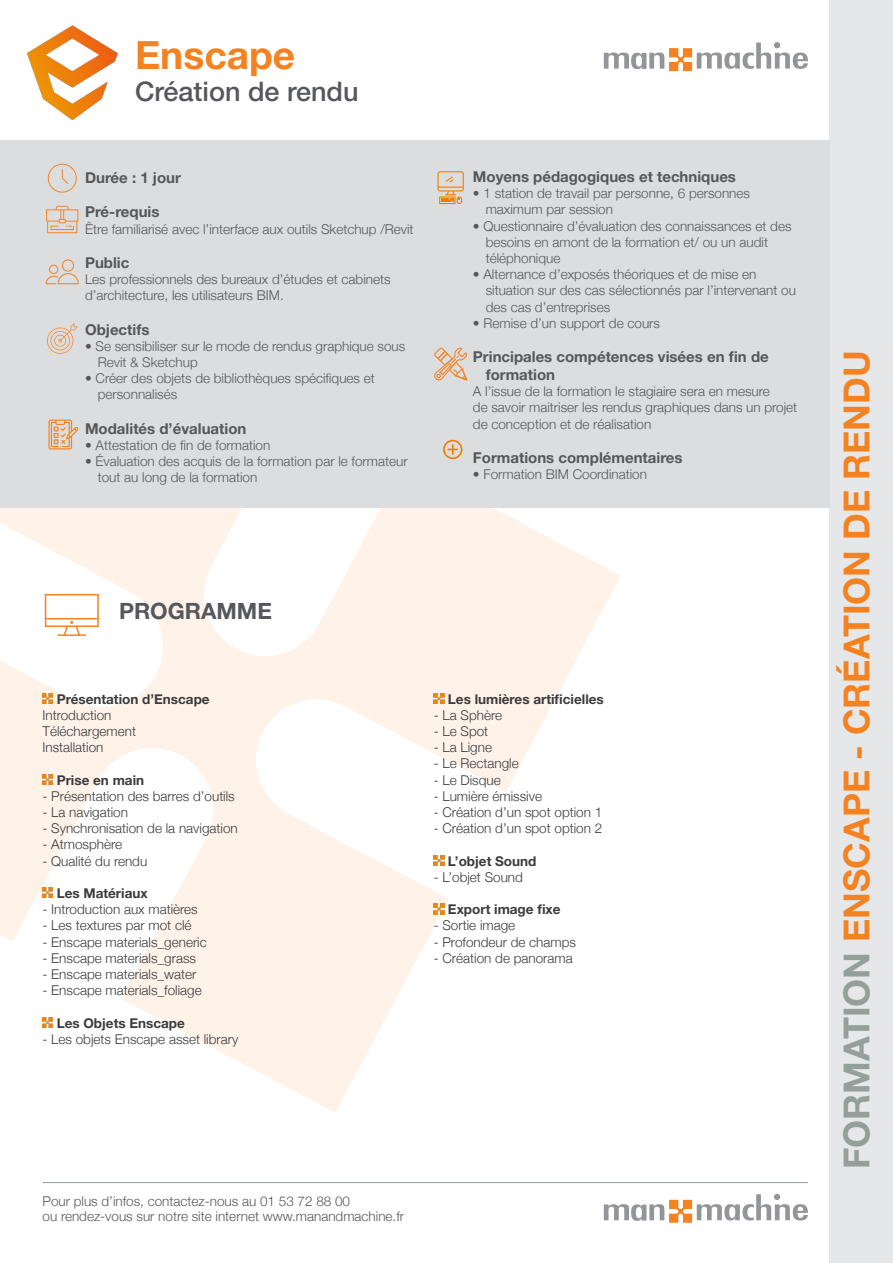
<style>
.page{position:relative;width:893px;height:1263px;background:#fff}
.page>*{position:absolute;margin:0;border:0;box-sizing:border-box;transform-origin:0 0}
.t1{font:700 39px "Helvetica Neue LT Std";color:#f58220}
.t2{font:700 36px "Helvetica Neue LT Std";color:#f58220}
.t3{font:500 27px "Helvetica Neue LT Std";color:#56575a}
.t4{font:700 22.5px "Helvetica Neue LT Std";color:#56575a}
.t5{font:700 15px/18px "Helvetica Neue LT Std";color:#56575a}
.t6{font:300 13.5px/16.2px "Helvetica Neue";color:#56575a}
.t7{font:300 13.5px "Helvetica Neue";color:#3b3b3b}
.t8{font:700 13.5px "Helvetica Neue LT Std";color:#3b3b3b}
.s1{color:#939f98}
</style>
<div class="page">
<div style="left:829px;top:0;width:64px;height:1263px;background:#e6e7e9"></div>
<svg style="left:0;top:507px;width:621px;height:606px"></svg>
<hr style="left:43px;top:1182px;width:765px;height:1px;background:#939f98">
<svg style="left:604px;top:1194px;width:204px;height:29px"></svg>
<svg style="left:604px;top:42px;width:204px;height:29px"></svg>
<div style="left:0;top:140px;width:829px;height:367px;background:#dcdddf"></div>
<svg style="left:45px;top:594px;width:54px;height:42px"></svg>
<svg style="left:437px;top:171px;width:27px;height:33px"></svg>
<svg style="left:46px;top:259px;width:33px;height:25px"></svg>
<svg style="left:46px;top:206px;width:32px;height:27px"></svg>
<svg style="left:47px;top:323px;width:31px;height:31px"></svg>
<svg style="left:48px;top:164px;width:29px;height:29px"></svg>
<svg style="left:49px;top:420px;width:30px;height:29px"></svg>
<svg style="left:443px;top:440px;width:19px;height:19px"></svg>
<svg style="left:434px;top:348px;width:33px;height:32px"></svg>
<img style="left:27px;top:25px;width:91px;height:96px">
<svg style="left:43px;top:693px;width:10px;height:10px"></svg>
<svg style="left:43px;top:774px;width:10px;height:10px"></svg>
<svg style="left:43px;top:887px;width:10px;height:11px"></svg>
<svg style="left:43px;top:1017px;width:10px;height:10px"></svg>
<svg style="left:434px;top:693px;width:10px;height:10px"></svg>
<svg style="left:434px;top:855px;width:10px;height:10px"></svg>
<svg style="left:434px;top:904px;width:10px;height:10px"></svg>
<p class="t1" style="left:135px;top:31px;width:162px">Enscape</p>
<p class="t3" style="left:135px;top:75px;width:225px">Création de rendu</p>
<p class="t5" style="left:85px;top:169px;width:97px">Durée : 1 jour</p>
<p class="t5" style="left:85px;top:203px;width:76px">Pré-requis</p>
<p class="t6" style="left:85px;top:220px;width:330px">Être familiarisé avec l’interface aux outils Sketchup /Revit</p>
<p class="t5" style="left:85px;top:253px;width:46px">Public</p>
<p class="t6" style="left:85px;top:271px;width:307px">Les professionnels des bureaux d’études et cabinets d’architecture, les utilisateurs BIM.</p>
<p class="t5" style="left:85px;top:320px;width:66px">Objectifs</p>
<p class="t6" style="left:98px;top:337px;width:309px;text-indent:-13px">• Se sensibiliser sur le mode de rendus graphique sous<br>Revit &amp; Sketchup</p>
<p class="t6" style="left:98px;top:370px;width:279px;text-indent:-13px">• Créer des objets de bibliothèques spécifiques et personnalisés</p>
<p class="t5" style="left:85px;top:419px;width:163px">Modalités d’évaluation</p>
<p class="t6" style="left:85px;top:436px;width:187px">• Attestation de fin de formation</p>
<p class="t6" style="left:98px;top:453px;width:311px;text-indent:-13px">• Évaluation des acquis de la formation par le formateur tout au long de la formation</p>
<p class="t5" style="left:473px;top:167px;width:265px">Moyens pédagogiques et techniques</p>
<p class="t6" style="left:486px;top:185px;width:266px;text-indent:-13px">• 1 station de travail par personne, 6 personnes maximum par session</p>
<p class="t6" style="left:486px;top:217px;width:307px;text-indent:-13px">• Questionnaire d’évaluation des connaissances et des besoins en amont de la formation et/ ou un audit téléphonique</p>
<p class="t6" style="left:486px;top:266px;width:312px;text-indent:-13px">• Alternance d’exposés théoriques et de mise en situation sur des cas sélectionnés par l’intervenant ou des cas d’entreprises</p>
<p class="t6" style="left:473px;top:315px;width:189px">• Remise d’un support de cours</p>
<p class="t5" style="left:486px;top:347px;width:285px;text-indent:-13px">Principales compétences visées en fin de formation</p>
<p class="t6" style="left:473px;top:383px;width:326px">A l’issue de la formation le stagiaire sera en mesure<br>de savoir maitriser les rendus graphiques dans un projet de conception et de réalisation</p>
<p class="t5" style="left:473px;top:448px;width:211px">Formations complémentaires</p>
<p class="t6" style="left:473px;top:466px;width:176px">• Formation BIM Coordination</p>
<p class="t4" style="left:119px;top:597px;width:154px">PROGRAMME</p>
<p class="t8" style="left:57px;top:690px;width:155px">Présentation d’Enscape</p>
<p class="t7" style="left:43px;top:707px;width:71px">Introduction</p>
<p class="t7" style="left:43px;top:723px;width:95px">Téléchargement</p>
<p class="t7" style="left:43px;top:739px;width:62px">Installation</p>
<p class="t8" style="left:57px;top:771px;width:89px">Prise en main</p>
<p class="t7" style="left:43px;top:788px;width:194px">- Présentation des barres d’outils</p>
<p class="t7" style="left:43px;top:804px;width:87px">- La navigation</p>
<p class="t7" style="left:43px;top:820px;width:197px">- Synchronisation de la navigation</p>
<p class="t7" style="left:43px;top:836px;width:81px">- Atmosphère</p>
<p class="t7" style="left:43px;top:852px;width:106px">- Qualité du rendu</p>
<p class="t8" style="left:57px;top:885px;width:92px">Les Matériaux</p>
<p class="t7" style="left:43px;top:901px;width:157px">- Introduction aux matières</p>
<p class="t7" style="left:43px;top:917px;width:151px">- Les textures par mot clé</p>
<p class="t7" style="left:43px;top:933px;width:166px">- Enscape materials_generic</p>
<p class="t7" style="left:43px;top:950px;width:155px">- Enscape materials_grass</p>
<p class="t7" style="left:43px;top:966px;width:156px">- Enscape materials_water</p>
<p class="t7" style="left:43px;top:982px;width:161px">- Enscape materials_foliage</p>
<p class="t8" style="left:57px;top:1014px;width:130px">Les Objets Enscape</p>
<p class="t7" style="left:43px;top:1031px;width:197px">- Les objets Enscape asset library</p>
<p class="t8" style="left:448px;top:690px;width:157px">Les lumières artificielles</p>
<p class="t7" style="left:434px;top:707px;width:70px">- La Sphère</p>
<p class="t7" style="left:434px;top:723px;width:56px">- Le Spot</p>
<p class="t7" style="left:434px;top:739px;width:60px">- La Ligne</p>
<p class="t7" style="left:434px;top:755px;width:87px">- Le Rectangle</p>
<p class="t7" style="left:434px;top:771px;width:69px">- Le Disque</p>
<p class="t7" style="left:434px;top:788px;width:110px">- Lumière émissive</p>
<p class="t7" style="left:434px;top:804px;width:170px">- Création d’un spot option 1</p>
<p class="t7" style="left:434px;top:820px;width:170px">- Création d’un spot option 2</p>
<p class="t8" style="left:448px;top:852px;width:90px">L’objet Sound</p>
<p class="t7" style="left:434px;top:869px;width:91px">- L’objet Sound</p>
<p class="t8" style="left:448px;top:901px;width:114px">Export image fixe</p>
<p class="t7" style="left:434px;top:917px;width:83px">- Sortie image</p>
<p class="t7" style="left:434px;top:933px;width:144px">- Profondeur de champs</p>
<p class="t7" style="left:434px;top:950px;width:141px">- Création de panorama</p>
<p class="t6" style="left:43px;top:1193px;width:363px;line-height:15px">Pour plus d’infos, contactez-nous au 01 53 72 88 00<br>ou rendez-vous sur notre site internet www.manandmachine.fr</p>
<p class="t2" style="left:834px;top:1169px;width:820px;rotate:-90deg"><span class="s1">FORMATION</span> ENSCAPE - CRÉATION DE RENDU</p>
</div>
